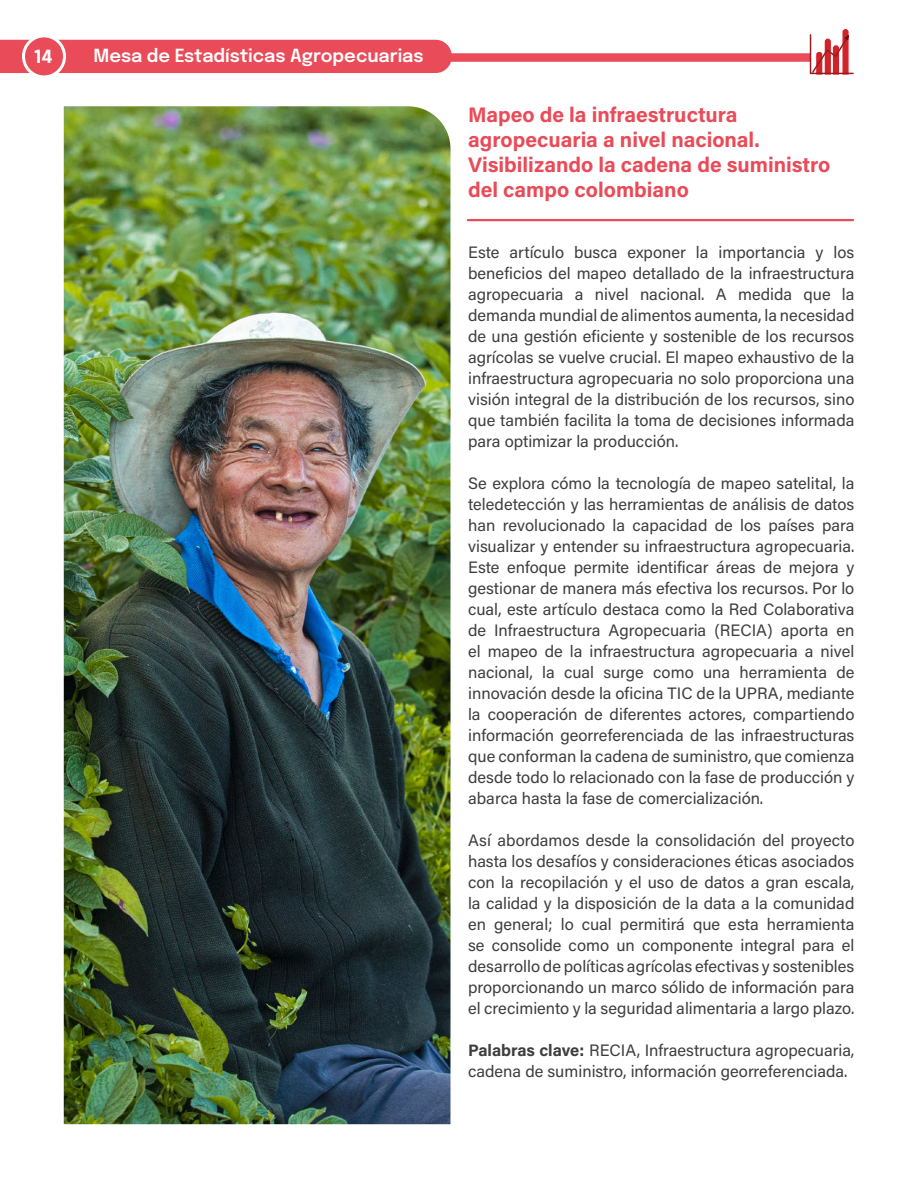
<style>
.page{position:relative;width:918px;height:1188px;background:#fff}
.page>*{position:absolute;margin:0;border:0;box-sizing:border-box;transform-origin:0 0}
.t1{font:700 21px/25.2px "Acumin Pro";color:#e94b58}
.t2{font:600 18px "Epilogue";color:#fff}
.t3{font:700 18px "Epilogue";color:#fff}
.Cuerpo_de_texto{font:16.5px/21px "Acumin Pro";color:#3e3e3f;text-align:justify}
.s1{font-weight:700}
</style>
<div class="page">
<div style="left:0;top:39px;width:452px;height:34px;background:#e94b58"></div>
<div style="left:64px;top:53px;width:747px;height:9px;background:#e94b58;border:2px solid #e94b58"></div>
<div style="left:24px;top:36px;width:41px;height:41px;background:#e94b58;border-radius:50%"></div>
<div style="left:22px;top:34px;width:44px;height:44px;border:3px solid #fff;border-radius:50%"></div>
<svg style="left:809px;top:29px;width:45px;height:46px"></svg>
<img style="left:64px;top:106px;width:386px;height:1018px">
<hr style="left:468px;top:219px;width:385px;height:2px;background:#e94b58">
<p class="t3" style="left:34px;top:44px;width:21px">14</p>
<p class="t2" style="left:93px;top:42px;width:332px">Mesa de Estadísticas Agropecuarias</p>
<p class="t1" style="left:468px;top:101px;width:271px">Mapeo de la infraestructura</p>
<p class="t1" style="left:468px;top:126px;width:364px">agropecuaria a nivel nacional.<br>Visibilizando la cadena de suministro del campo colombiano</p>
<p class="Cuerpo_de_texto" style="left:468px;top:241px;width:388px">Este artículo busca exponer la importancia y los beneficios del mapeo detallado de la infraestructura agropecuaria a nivel nacional. A medida que la demanda mundial de alimentos aumenta, la necesidad de una gestión eficiente y sostenible de los recursos agrícolas se vuelve crucial. El mapeo exhaustivo de la infraestructura agropecuaria no solo proporciona una visión integral de la distribución de los recursos, sino que también facilita la toma de decisiones informada para optimizar la producción.</p>
<p class="Cuerpo_de_texto" style="left:468px;top:472px;width:388px">Se explora cómo la tecnología de mapeo satelital, la teledetección y las herramientas de análisis de datos han revolucionado la capacidad de los países para visualizar y entender su infraestructura agropecuaria.<br>Este enfoque permite identificar áreas de mejora y gestionar de manera más efectiva los recursos. Por lo cual, este artículo destaca como la Red Colaborativa de Infraestructura Agropecuaria (RECIA) aporta en el mapeo de la infraestructura agropecuaria a nivel nacional, la cual surge como una herramienta de innovación desde la oficina TIC de la UPRA, mediante la cooperación de diferentes actores, compartiendo información georreferenciada de las infraestructuras que conforman la cadena de suministro, que comienza desde todo lo relacionado con la fase de producción y abarca hasta la fase de comercialización.</p>
<p class="Cuerpo_de_texto" style="left:468px;top:829px;width:388px">Así abordamos desde la consolidación del proyecto hasta los desafíos y consideraciones éticas asociados con la recopilación y el uso de datos a gran escala, la calidad y la disposición de la data a la comunidad en general; lo cual permitirá que esta herramienta se consolide como un componente integral para el desarrollo de políticas agrícolas efectivas y sostenibles proporcionando un marco sólido de información para el crecimiento y la seguridad alimentaria a largo plazo.</p>
<p class="Cuerpo_de_texto" style="left:468px;top:1039px;width:388px"><span class="s1">Palabras clave:</span> RECIA, Infraestructura agropecuaria, cadena de suministro, información georreferenciada.</p>
</div>
